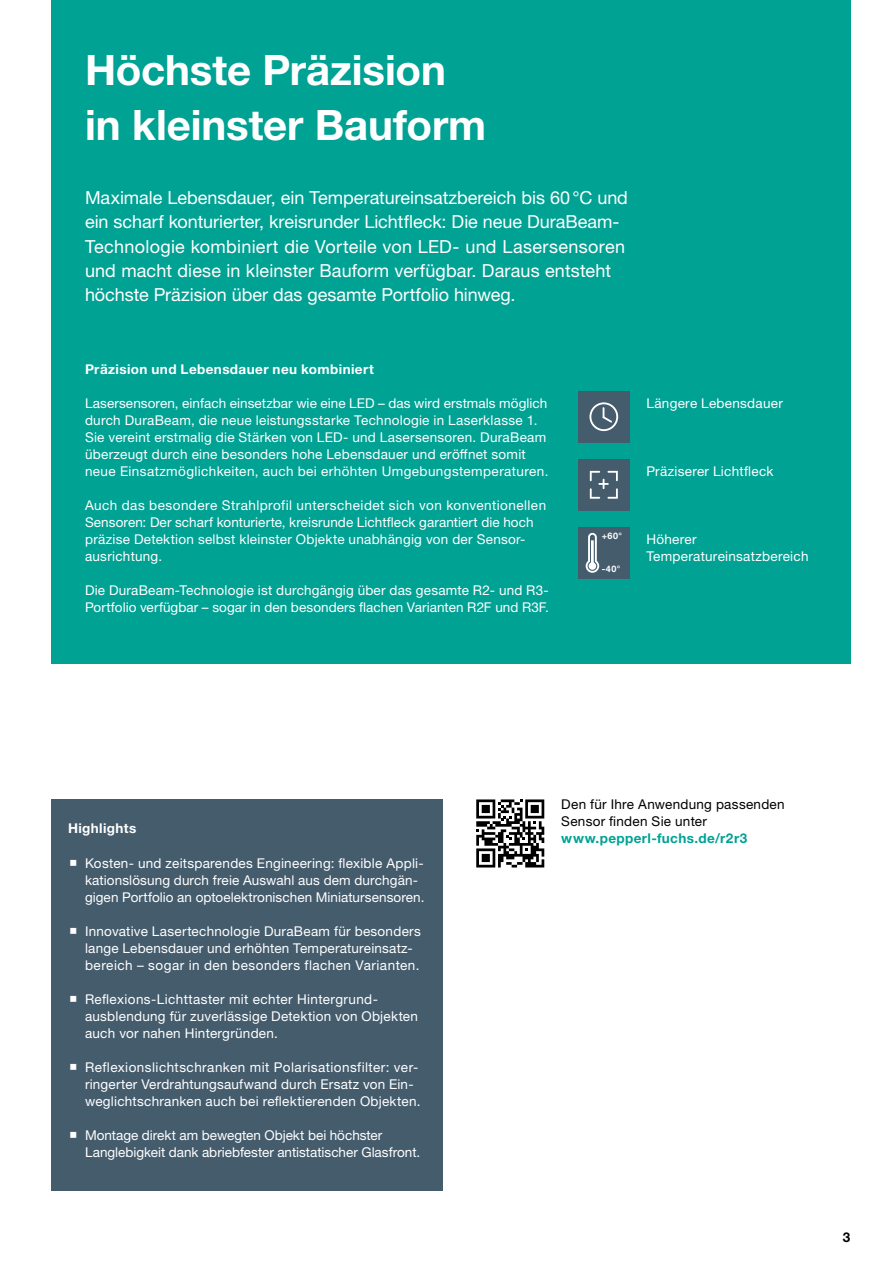
<style>
.page{position:relative;width:893px;height:1263px;background:#fff}
.page>*{position:absolute;margin:0;border:0;box-sizing:border-box;transform-origin:0 0}
.t1{font:700 42px/54.9px "Helvetica Neue LTW1 G";letter-spacing:-.005em;color:#fff}
.t2{font:18px/24.3px "Helvetica Neue LTW1 G";color:#fff}
.t3{font:13.5px/17px "Helvetica Neue LTW1 G";letter-spacing:.02em;color:#fff}
.t4{font:13.5px/17px "Helvetica Neue LTW1 G";color:#fff}
.t5{font:13.5px/17px "Helvetica Neue LTW1 G";letter-spacing:.02em;color:#000}
.t6{font:700 13.5px "Helvetica Neue LTW1 G";letter-spacing:.03em;color:#fff}
.t7{font:700 13.5px "Helvetica Neue LTW1 G";letter-spacing:.03em;color:#00a294}
.t8{font:700 13.5px "Helvetica Neue LTW1 G";color:#000}
.t9{font:700 9px "Helvetica Neue LTW1 G";color:#fff}
</style>
<div class="page">
<div style="left:51px;top:0;width:799px;height:663px;background:#00a294"></div>
<div style="left:578px;top:459px;width:51px;height:51px;background:#455c6d"></div>
<svg style="left:590px;top:471px;width:28px;height:28px"></svg>
<div style="left:578px;top:391px;width:51px;height:51px;background:#455c6d"></div>
<svg style="left:589px;top:402px;width:29px;height:29px"></svg>
<div style="left:578px;top:527px;width:51px;height:51px;background:#455c6d"></div>
<svg style="left:586px;top:533px;width:13px;height:40px"></svg>
<svg style="left:476px;top:799px;width:68px;height:68px"></svg>
<div style="left:51px;top:799px;width:391px;height:392px;background:#455c6d"></div>
<h1 class="t1" style="left:85px;top:42px;width:403px">Höchste Präzision in kleinster Bauform</h1>
<p class="t2" style="left:85px;top:185px;width:544px">Maximale Lebensdauer, ein Temperatureinsatzbereich bis 60°C und ein scharf konturierter, kreisrunder Lichtfleck: Die neue DuraBeam-Technologie kombiniert die Vorteile von LED- und Lasersensoren und macht diese in kleinster Bauform verfügbar. Daraus entsteht höchste Präzision über das gesamte Portfolio hinweg.</p>
<p class="t6" style="left:85px;top:361px;width:290px">Präzision und Lebensdauer neu kombiniert</p>
<p class="t3" style="left:85px;top:395px;width:465px">Lasersensoren, einfach einsetzbar wie eine LED – das wird erstmals möglich durch DuraBeam, die neue leistungsstarke Technologie in Laserklasse 1.<br>Sie vereint erstmalig die Stärken von LED- und Lasersensoren. DuraBeam überzeugt durch eine besonders hohe Lebensdauer und eröffnet somit neue Einsatzmöglichkeiten, auch bei erhöhten Umgebungstemperaturen.</p>
<p class="t3" style="left:85px;top:497px;width:463px">Auch das besondere Strahlprofil unterscheidet sich von konventionellen Sensoren: Der scharf konturierte, kreisrunde Lichtfleck garantiert die hoch präzise Detektion selbst kleinster Objekte unabhängig von der Sensor&shy;ausrichtung.</p>
<p class="t3" style="left:85px;top:582px;width:465px">Die DuraBeam-Technologie ist durchgängig über das gesamte R2- und R3-<br>Portfolio verfügbar – sogar in den besonders flachen Varianten R2F und R3F.</p>
<p class="t9" style="left:602px;top:530px;width:22px">+60°</p>
<p class="t9" style="left:602px;top:563px;width:20px">-40°</p>
<p class="t3" style="left:646px;top:395px;width:138px">Längere Lebensdauer</p>
<p class="t3" style="left:646px;top:463px;width:129px">Präziserer Lichtfleck</p>
<p class="t3" style="left:646px;top:531px;width:164px">Höherer<br>Temperatureinsatzbereich</p>
<p class="t6" style="left:68px;top:820px;width:70px">Highlights</p>
<p class="t3" style="left:85px;top:854px;width:341px">Kosten- und zeitsparendes Engineering: flexible Appli&shy;kationslösung durch freie Auswahl aus dem durchgän&shy;gigen Portfolio an optoelektronischen Miniatursensoren.</p>
<p class="t3" style="left:85px;top:922px;width:337px">Innovative Lasertechnologie DuraBeam für besonders lange Lebensdauer und erhöhten Temperatureinsatz&shy;bereich – sogar in den besonders flachen Varianten.</p>
<p class="t3" style="left:85px;top:990px;width:335px">Reflexions-Lichttaster mit echter Hintergrund&shy;ausblendung für zuverlässige Detektion von Objekten auch vor nahen Hintergründen.</p>
<p class="t3" style="left:85px;top:1058px;width:337px">Reflexionslichtschranken mit Polarisationsfilter: ver&shy;ringerter Verdrahtungsaufwand durch Ersatz von Ein&shy;weglichtschranken auch bei reflektierenden Objekten.</p>
<p class="t4" style="left:85px;top:1126px;width:337px">Montage direkt am bewegten Objekt bei höchster<br>Langlebigkeit dank abriebfester antistatischer Glasfront.</p>
<p class="t5" style="left:561px;top:796px;width:225px">Den für Ihre Anwendung passenden<br>Sensor finden Sie unter</p>
<p class="t7" style="left:561px;top:830px;width:188px">www.pepperl-fuchs.de/r2r3</p>
<p class="t8" style="left:843px;top:1228px;width:9px">3</p>
</div>
